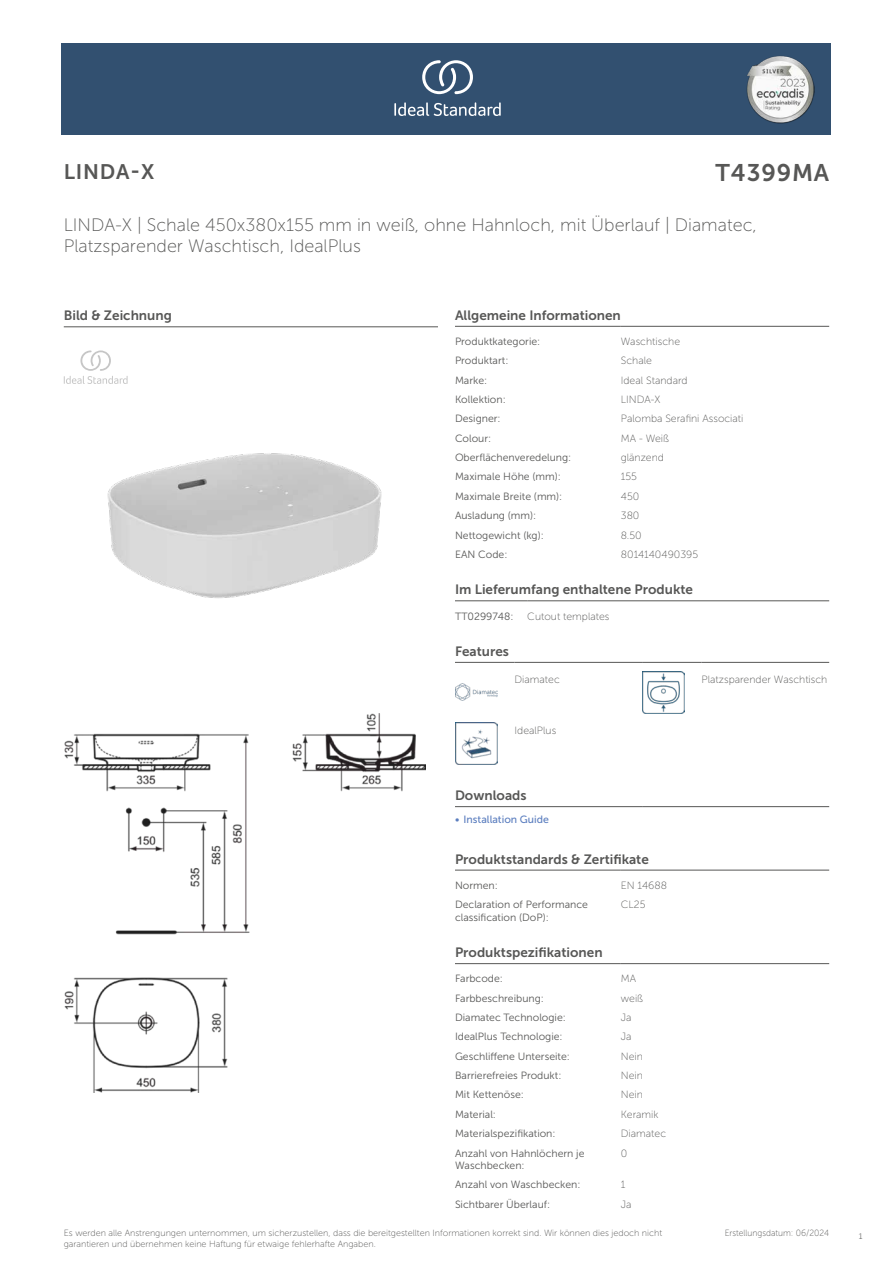
<style>
.page{position:relative;width:893px;height:1263px;background:#fff}
.page>*{position:absolute;margin:0;border:0;box-sizing:border-box;transform-origin:0 0}
.t1{font:24px "Museo Sans 700";letter-spacing:.035em;color:#575756}
.t2{font:21px "Museo Sans 700";letter-spacing:.035em;color:#575756}
.t3{font:18px/21.6px "Museo Sans 100";color:#575756}
.t4{font:13.5px "Museo Sans 700";color:#575756}
.t5{font:10.5px/12.6px "Museo Sans 300";color:#575756}
.t6{font:10.5px "Museo Sans 100";color:#575756}
.t7{font:10.5px "Museo Sans 500";color:#5b7ebf}
.t8{font:9px/10.8px "Museo Sans 100";color:#575756}
.t9{font:9px "Museo Sans 100";color:#575756;scale:.95 1}
.t10{font:300 9px "Calibri";color:#575756;scale:.95 1}
</style>
<div class="page">
<div style="left:62px;top:43px;width:769px;height:91px;background:#325070"></div>
<hr style="left:455px;top:326px;width:166px;height:1px;background:#575756">
<hr style="left:621px;top:326px;width:208px;height:1px;background:#575756">
<hr style="left:455px;top:600px;width:72px;height:1px;background:#575756">
<hr style="left:527px;top:600px;width:302px;height:1px;background:#575756">
<hr style="left:455px;top:662px;width:59px;height:1px;background:#575756">
<hr style="left:514px;top:662px;width:128px;height:1px;background:#575756">
<hr style="left:642px;top:662px;width:60px;height:1px;background:#575756">
<hr style="left:702px;top:662px;width:127px;height:1px;background:#575756">
<img style="left:455px;top:684px;width:42px;height:17px">
<img style="left:642px;top:671px;width:43px;height:43px">
<img style="left:455px;top:722px;width:42px;height:43px">
<hr style="left:455px;top:806px;width:187px;height:1px;background:#575756">
<hr style="left:642px;top:806px;width:187px;height:1px;background:#575756">
<hr style="left:455px;top:870px;width:166px;height:1px;background:#575756">
<hr style="left:621px;top:870px;width:208px;height:1px;background:#575756">
<hr style="left:455px;top:963px;width:166px;height:1px;background:#575756">
<hr style="left:621px;top:963px;width:208px;height:1px;background:#575756">
<img style="left:64px;top:714px;width:361px;height:378px">
<hr style="left:64px;top:327px;width:374px;height:1px;background:#575756">
<svg style="left:64px;top:350px;width:64px;height:34px"></svg>
<img style="left:107px;top:453px;width:275px;height:145px">
<svg style="left:394px;top:102px;width:107px;height:14px"></svg>
<svg style="left:422px;top:60px;width:51px;height:34px"></svg>
<img style="left:746px;top:56px;width:68px;height:67px">
<h2 class="t2" style="left:64px;top:160px;width:92px">LINDA-X</h2>
<h1 class="t1" style="left:716px;top:160px;width:115px">T4399MA</h1>
<h3 class="t3" style="left:64px;top:214px;width:695px">LINDA-X | Schale 450x380x155 mm in weiß, ohne Hahnloch, mit Überlauf | Diamatec,<br>Platzsparender Waschtisch, IdealPlus</h3>
<p class="t4" style="left:64px;top:308px;width:110px">Bild &amp; Zeichnung</p>
<p class="t4" style="left:455px;top:308px;width:167px">Allgemeine Informationen</p>
<p class="t5" style="left:455px;top:335px;width:87px">Produktkategorie:</p>
<p class="t6" style="left:621px;top:336px;width:61px">Waschtische</p>
<p class="t5" style="left:455px;top:354px;width:55px">Produktart:</p>
<p class="t6" style="left:621px;top:355px;width:33px">Schale</p>
<p class="t5" style="left:455px;top:374px;width:34px">Marke:</p>
<p class="t6" style="left:621px;top:374px;width:68px">Ideal Standard</p>
<p class="t5" style="left:455px;top:393px;width:52px">Kollektion:</p>
<p class="t6" style="left:621px;top:394px;width:41px">LINDA-X</p>
<p class="t5" style="left:455px;top:413px;width:47px">Designer:</p>
<p class="t6" style="left:621px;top:413px;width:124px">Palomba Serafini Associati</p>
<p class="t5" style="left:455px;top:432px;width:38px">Colour:</p>
<p class="t6" style="left:621px;top:433px;width:50px">MA - Weiß</p>
<p class="t5" style="left:455px;top:451px;width:118px">Oberflächenveredelung:</p>
<p class="t6" style="left:621px;top:452px;width:45px">glänzend</p>
<p class="t5" style="left:455px;top:471px;width:107px">Maximale Höhe (mm):</p>
<p class="t6" style="left:621px;top:471px;width:18px">155</p>
<p class="t5" style="left:455px;top:490px;width:109px">Maximale Breite (mm):</p>
<p class="t6" style="left:621px;top:491px;width:20px">450</p>
<p class="t5" style="left:455px;top:509px;width:83px">Ausladung (mm):</p>
<p class="t6" style="left:621px;top:510px;width:20px">380</p>
<p class="t5" style="left:455px;top:529px;width:90px">Nettogewicht (kg):</p>
<p class="t6" style="left:621px;top:529px;width:22px">8.50</p>
<p class="t5" style="left:455px;top:548px;width:54px">EAN Code:</p>
<p class="t6" style="left:621px;top:549px;width:79px">8014140490395</p>
<p class="t4" style="left:455px;top:582px;width:240px">Im Lieferumfang enthaltene Produkte</p>
<p class="t5" style="left:455px;top:610px;width:60px">TT0299748:</p>
<p class="t6" style="left:527px;top:610px;width:84px">Cutout templates</p>
<p class="t4" style="left:455px;top:644px;width:55px">Features</p>
<p class="t6" style="left:514px;top:674px;width:47px">Diamatec</p>
<p class="t6" style="left:702px;top:674px;width:127px">Platzsparender Waschtisch</p>
<p class="t6" style="left:514px;top:725px;width:43px">IdealPlus</p>
<p class="t4" style="left:455px;top:788px;width:73px">Downloads</p>
<p class="t7" style="left:455px;top:814px;width:95px">• Installation Guide</p>
<p class="t4" style="left:455px;top:851px;width:195px">Produktstandards &amp; Zertifikate</p>
<p class="t5" style="left:455px;top:879px;width:44px">Normen:</p>
<p class="t6" style="left:621px;top:880px;width:48px">EN 14688</p>
<p class="t5" style="left:455px;top:898px;width:135px">Declaration of Performance classification (DoP):</p>
<p class="t6" style="left:621px;top:899px;width:26px">CL25</p>
<p class="t4" style="left:455px;top:945px;width:149px">Produktspezifikationen</p>
<p class="t5" style="left:455px;top:972px;width:49px">Farbcode:</p>
<p class="t6" style="left:621px;top:973px;width:17px">MA</p>
<p class="t5" style="left:455px;top:992px;width:90px">Farbbeschreibung:</p>
<p class="t6" style="left:621px;top:992px;width:24px">weiß</p>
<p class="t5" style="left:455px;top:1011px;width:112px">Diamatec Technologie:</p>
<p class="t6" style="left:621px;top:1012px;width:12px">Ja</p>
<p class="t5" style="left:455px;top:1030px;width:109px">IdealPlus Technologie:</p>
<p class="t6" style="left:621px;top:1031px;width:12px">Ja</p>
<p class="t5" style="left:455px;top:1050px;width:116px">Geschliffene Unterseite:</p>
<p class="t6" style="left:621px;top:1050px;width:24px">Nein</p>
<p class="t5" style="left:455px;top:1069px;width:108px">Barrierefreies Produkt:</p>
<p class="t6" style="left:621px;top:1070px;width:24px">Nein</p>
<p class="t5" style="left:455px;top:1088px;width:70px">Mit Kettenöse:</p>
<p class="t6" style="left:621px;top:1089px;width:24px">Nein</p>
<p class="t5" style="left:455px;top:1108px;width:43px">Material:</p>
<p class="t6" style="left:621px;top:1108px;width:39px">Keramik</p>
<p class="t5" style="left:455px;top:1127px;width:102px">Materialspezifikation:</p>
<p class="t6" style="left:621px;top:1128px;width:47px">Diamatec</p>
<p class="t5" style="left:455px;top:1147px;width:131px">Anzahl von Hahnlöchern je<br>Waschbecken:</p>
<p class="t6" style="left:621px;top:1147px;width:8px">0</p>
<p class="t5" style="left:455px;top:1178px;width:127px">Anzahl von Waschbecken:</p>
<p class="t6" style="left:621px;top:1179px;width:6px">1</p>
<p class="t5" style="left:455px;top:1198px;width:97px">Sichtbarer Überlauf:</p>
<p class="t6" style="left:621px;top:1198px;width:12px">Ja</p>
<p class="t8" style="left:64px;top:1227px;width:600px">Es werden alle Anstrengungen unternommen, um sicherzustellen, dass die bereitgestellten Informationen korrekt sind. Wir können dies jedoch nicht garantieren und übernehmen keine Haftung für etwaige fehlerhafte Angaben.</p>
<p class="t9" style="left:725px;top:1228px;width:111px">Erstellungsdatum: 06/2024</p>
<p class="t10" style="left:858px;top:1230px;width:6px">1</p>
</div>
